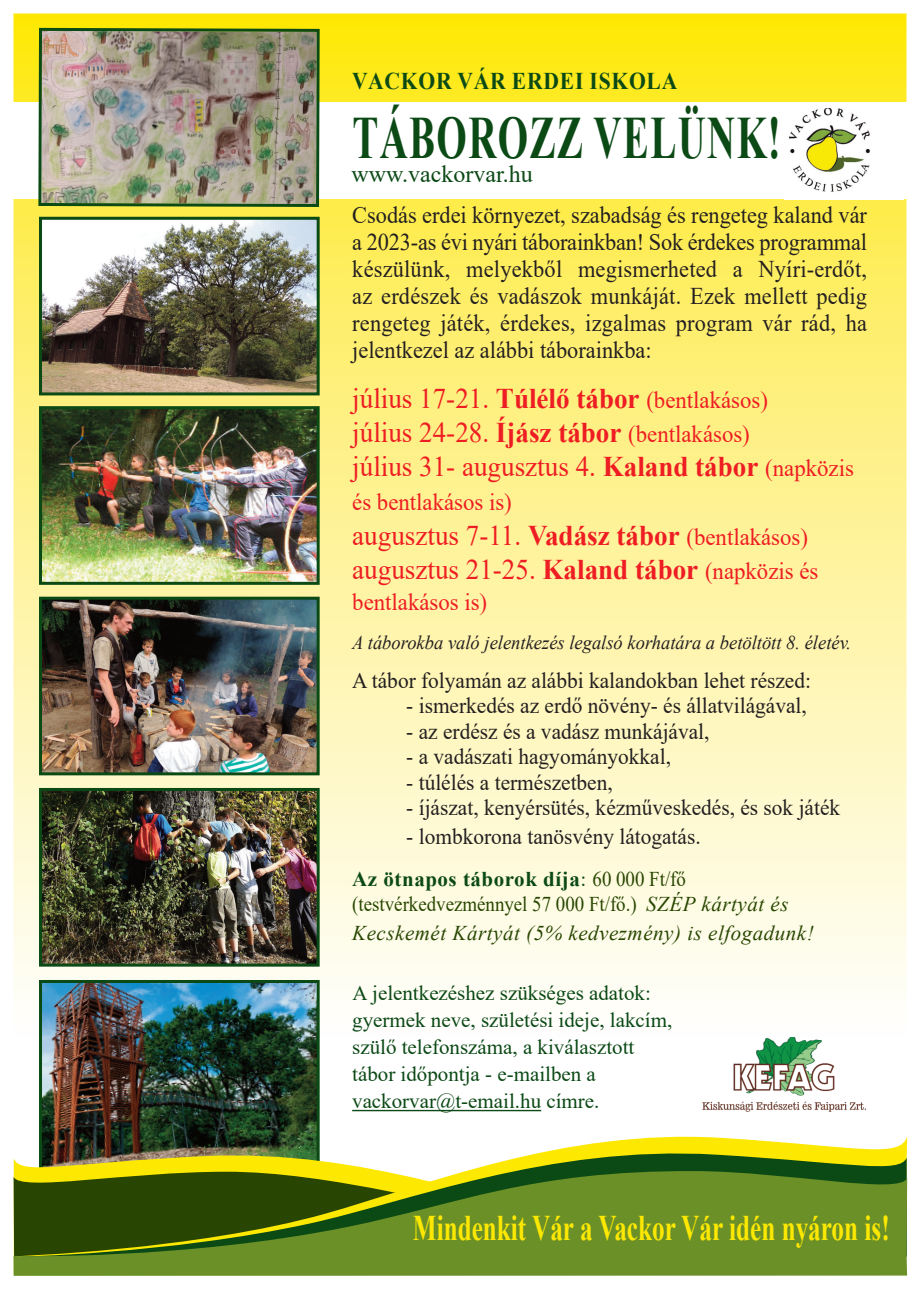
<style>
.page{position:relative;width:920px;height:1290px;background:#fff}
.page>*{position:absolute;margin:0;border:0;box-sizing:border-box;transform-origin:0 0}
.t1{font:700 60px "Times New Roman";letter-spacing:.035em;color:#0b4915;scale:.65 1}
.t2{font:700 36px "Times New Roman";color:#fde802;scale:.7 1}
.t3{font:28.5px/34.2px "Times New Roman";color:#ee1d23;scale:.95 1}
.t4{font:24px/27px "Times New Roman";color:#231f20;text-align:justify;scale:.93 1}
.t5{font:24px/34.2px "Times New Roman";color:#ee1d23;scale:.95 1}
.t6{font:700 24px "Times New Roman";letter-spacing:.035em;color:#0b4915;scale:.9 1}
.t7{font:24px "Times New Roman";color:#0b4915}
.t8{font:22.5px "Times New Roman";color:#231f20;scale:.95 1}
.t9{font:21px/27px "Times New Roman";color:#0b4915}
.t10{font:21px/25.2px "Times New Roman";color:#284601;scale:.9 1}
.t11{font:italic 21px "Times New Roman";letter-spacing:.025em;color:#284601}
.t12{font:italic 19.5px "Times New Roman";color:#231f20;scale:.95 1}
.s1{font-size:28.5px}
.s2{font-weight:700;font-size:28.5px}
.s3{font-weight:700}
.s4{font-size:24px}
.s5{font-weight:700;color:#0b4915}
.s6{color:#0b4915}
.s7{font-style:italic}
</style>
<div class="page">
<img style="left:14px;top:14px;width:892px;height:975px">
<div style="left:10px;top:102px;width:896px;height:97px;background:#fff"></div>
<img style="left:702px;top:1037px;width:165px;height:75px">
<img style="left:790px;top:109px;width:80px;height:83px">
<img style="left:43px;top:221px;width:273px;height:170px">
<div style="left:39px;top:217px;width:281px;height:178px;border:3px solid #0b4915"></div>
<img style="left:43px;top:410px;width:273px;height:171px">
<div style="left:39px;top:406px;width:281px;height:179px;border:3px solid #0b4915"></div>
<img style="left:43px;top:601px;width:273px;height:170px">
<div style="left:39px;top:597px;width:281px;height:178px;border:3px solid #0b4915"></div>
<img style="left:43px;top:792px;width:273px;height:171px">
<div style="left:39px;top:788px;width:281px;height:179px;border:3px solid #0b4915"></div>
<img style="left:43px;top:984px;width:273px;height:144px">
<div style="left:39px;top:980px;width:281px;height:194px;border:3px solid #0b4915"></div>
<img style="left:37px;top:26px;width:284px;height:182px">
<hr style="left:352px;top:1110px;width:189px;height:1px;background:#0b4915">
<svg style="left:39px;top:1128px;width:868px;height:17px"></svg>
<img style="left:16px;top:1145px;width:891px;height:25px">
<svg style="left:14px;top:1170px;width:893px;height:106px;background:#5e801c"></svg>
<p class="t6" style="left:352px;top:68px;width:363px">Vackor Vár ErdEi iskola</p>
<h1 class="t1" style="left:352px;top:105px;width:661px">Táborozz VElünk!</h1>
<p class="t7" style="left:352px;top:161px;width:183px">www.vackorvar.hu</p>
<p class="t4" style="left:352px;top:201px;width:555px">Csodás erdei környezet, szabadság és rengeteg kaland vár a 2023-as évi nyári táborainkban! Sok érdekes programmal készülünk, melyekből megismerheted a Nyíri-erdőt, az erdészek és vadászok munkáját. Ezek mellett pedig rengeteg játék, érdekes, izgalmas program vár rád, ha jelentkezel az alábbi táborainkba:</p>
<p class="t5" style="left:352px;top:382px;width:439px"><span class="s1">július 17-21.</span> <span class="s2">Túlélő tábor</span> (bentlakásos) <span class="s1">július 24-28.</span> <span class="s2">Íjász tábor</span> (bentlakásos)</p>
<p class="t3" style="left:352px;top:449px;width:529px">július 31- augusztus 4. <span class="s3">kaland tábor</span> <span class="s4">(napközis</span></p>
<p class="t5" style="left:352px;top:485px;width:169px">és bentlakásos is)</p>
<p class="t3" style="left:352px;top:518px;width:492px">augusztus 7-11. <span class="s3">Vadász tábor</span> <span class="s4">(bentlakásos) </span>augusztus 21-25. <span class="s3">kaland tábor</span> <span class="s4">(napközis és</span></p>
<p class="t5" style="left:352px;top:585px;width:143px">bentlakásos is)</p>
<p class="t12" style="left:352px;top:631px;width:527px">A táborokba való jelentkezés legalsó korhatára a betöltött 8. életév.</p>
<p class="t8" style="left:352px;top:668px;width:484px">A tábor folyamán az alábbi kalandokban lehet részed:</p>
<p class="t8" style="left:406px;top:693px;width:423px">- ismerkedés az erdő növény- és állatvilágával,</p>
<p class="t8" style="left:406px;top:719px;width:321px">- az erdész és a vadász munkájával,</p>
<p class="t8" style="left:406px;top:744px;width:280px">- a vadászati hagyományokkal,</p>
<p class="t8" style="left:406px;top:770px;width:219px">- túlélés a természetben,</p>
<p class="t8" style="left:406px;top:795px;width:458px">- íjászat, kenyérsütés, kézműveskedés, és sok játék</p>
<p class="t8" style="left:406px;top:824px;width:311px">- lombkorona tanösvény látogatás.</p>
<p class="t10" style="left:352px;top:866px;width:486px"><span class="s5">az ötnapos táborok díja</span><span class="s6">:</span> 60 000 Ft/fő (testvérkedvezménnyel 57 000 Ft/fő.) <span class="s7">SZÉP kártyát és</span></p>
<p class="t11" style="left:352px;top:922px;width:463px">Kecskemét Kártyát (5% kedvezmény) is elfogadunk!</p>
<p class="t9" style="left:352px;top:980px;width:322px">A jelentkezéshez szükséges adatok: gyermek neve, születési ideje, lakcím, szülő telefonszáma, a kiválasztott tábor időpontja - e-mailben a vackorvar@t-email.hu címre.</p>
<h2 class="t2" style="left:413px;top:1207px;width:683px">Mindenkit Vár a Vackor Vár idén nyáron is!</h2>
</div>
